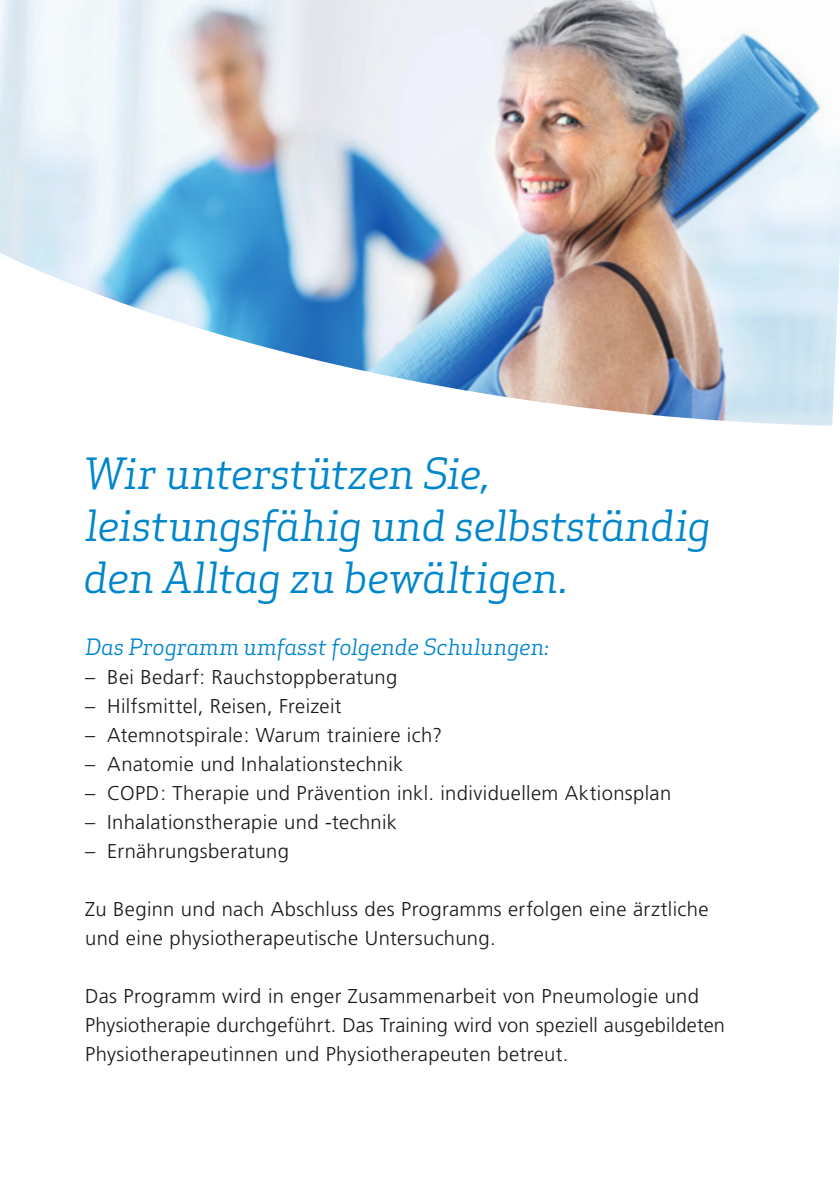
<style>
.page{position:relative;width:840px;height:1191px;background:#fff}
.page>*{position:absolute;margin:0;border:0;box-sizing:border-box;transform-origin:0 0}
.t1{font:italic 42px/52px "Apex Serif";letter-spacing:-.02em;color:#0086cc}
.t2{font:italic 22px "Apex Serif";letter-spacing:-.01em;color:#0086cc}
.t3{font:300 20px/29px "Frutiger";letter-spacing:.015em;color:#1b1917}
</style>
<div class="page">
<img style="left:0;top:0;width:839px;height:426px">
<h1 class="t1" style="left:83px;top:447px;width:628px">Wir unterstützen Sie, leistungsfähig und selbstständig den Alltag zu bewältigen.</h1>
<p class="t2" style="left:85px;top:633px;width:465px">Das Programm umfasst folgende Schulungen:</p>
<p class="t3" style="left:85px;top:663px;width:313px">– Bei Bedarf: Rauchstoppberatung</p>
<p class="t3" style="left:85px;top:692px;width:258px">– Hilfsmittel, Reisen, Freizeit</p>
<p class="t3" style="left:85px;top:721px;width:358px">– Atemnotspirale: Warum trainiere ich?</p>
<p class="t3" style="left:85px;top:750px;width:319px">– Anatomie und Inhalationstechnik</p>
<p class="t3" style="left:85px;top:779px;width:587px">– COPD: Therapie und Prävention inkl. individuellem Aktionsplan</p>
<p class="t3" style="left:85px;top:808px;width:313px">– Inhalationstherapie und -technik</p>
<p class="t3" style="left:85px;top:837px;width:205px">– Ernährungsberatung</p>
<p class="t3" style="left:85px;top:895px;width:624px">Zu Beginn und nach Abschluss des Programms erfolgen eine ärztliche und eine physiotherapeutische Untersuchung.</p>
<p class="t3" style="left:85px;top:982px;width:641px">Das Programm wird in enger Zusammenarbeit von Pneumologie und<br>Physiotherapie durchgeführt. Das Training wird von speziell ausgebildeten<br>Physiotherapeutinnen und Physiotherapeuten betreut.</p>
</div>
